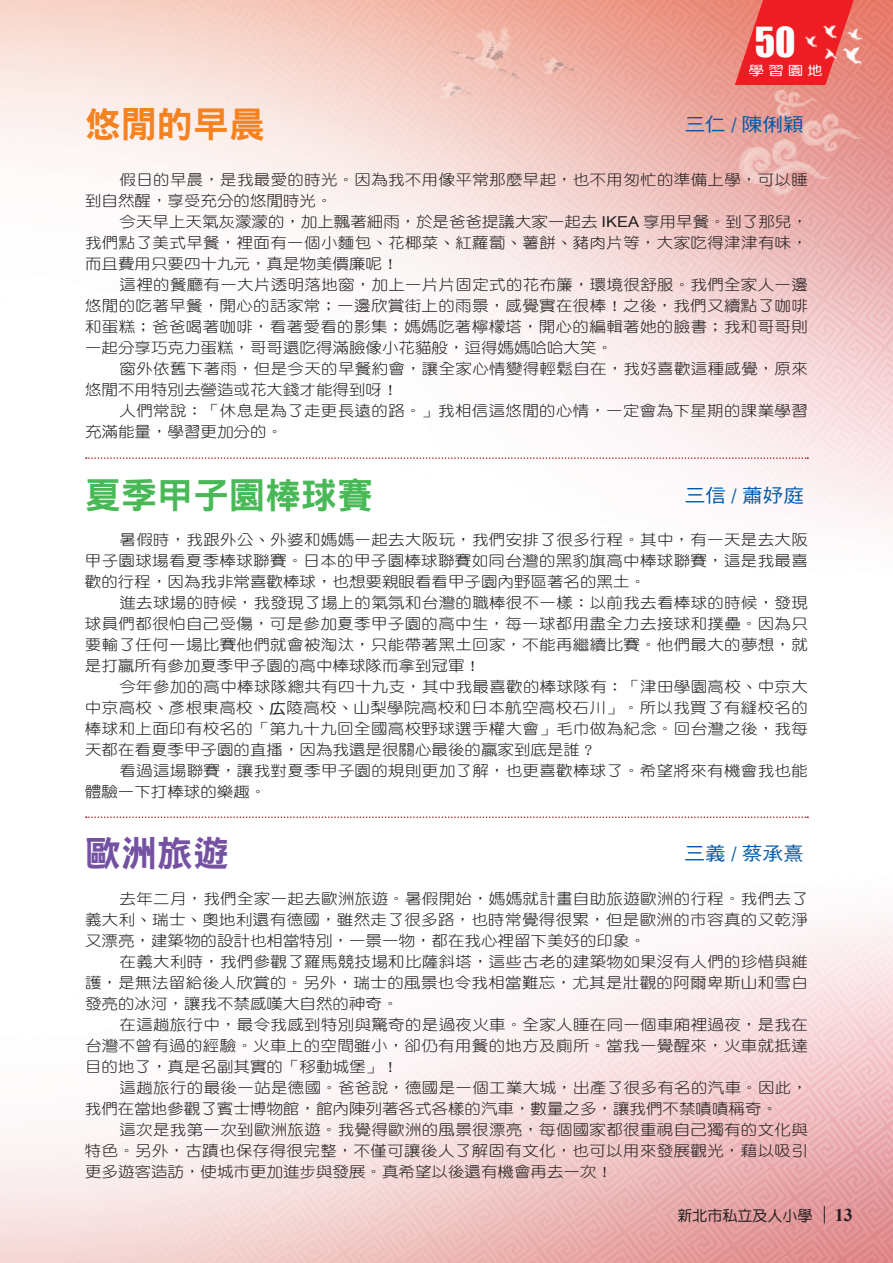
<style>
.page{position:relative;width:893px;height:1263px;background:#fff}
.page>*{position:absolute;margin:0;border:0;box-sizing:border-box;transform-origin:0 0}
.t1{font:38.1px "Impact";color:#fff}
.t2{font:36px "DF Hei Std W9";color:#49b857}
.t3{font:36px "DF Hei Std W9";color:#f58220}
.t4{font:36px "DF Hei Std W9";color:#7452a1}
.t5{font:18.75px "DF Hei Std W5";color:#015aaa;scale:1.1 1}
.t6{font:15px/21px "DF Yuan Std W3";letter-spacing:.02em;color:#231f20;text-align:justify;scale:1.1 1}
.t7{font:15px/21px "DF Yuan Std W3";color:#231f20;scale:1.1 1}
.t8{font:15px "DF Yuan Std W5";color:#231f20}
.t9{font:12.75px "DF Yuan Std W5";color:#fff;scale:1.22 1}
.s1{font-family:"DF Biao Kai Shu Std W5"}
.s2{font-family:"Arial"}
.s3{font-family:"Hira Maru Pro N W4"}
.s4{font-family:"Times New Roman";font-weight:700;font-size:18px}
</style>
<div class="page">
<img style="left:0;top:0;width:893px;height:1263px">
<svg style="left:86px;top:816px;width:722px;height:2px"></svg>
<svg style="left:86px;top:457px;width:722px;height:2px"></svg>
<svg style="left:735px;top:0;width:123px;height:85px;background:#ec3537"></svg>
<svg style="left:824px;top:1206px;width:1px;height:17px"></svg>
<img style="left:803px;top:34px;width:18px;height:17px">
<img style="left:821px;top:18px;width:20px;height:23px">
<img style="left:845px;top:26px;width:20px;height:17px">
<img style="left:839px;top:43px;width:27px;height:24px">
<img style="left:824px;top:47px;width:16px;height:16px">
<h1 class="t1" style="left:755px;top:13px;width:42px">50</h1>
<p class="t9" style="left:748px;top:64px;width:63px">學習園地</p>
<h2 class="t3" style="left:85px;top:105px;width:181px">悠閒的早晨</h2>
<p class="t5" style="left:685px;top:114px;width:110px">三仁 / 陳俐穎</p>
<p class="t6" style="left:85px;top:169px;width:659px;text-indent:34px">假日的早晨<span class="s1">，</span>是我最愛的時光<span class="s1">。</span>因為我不用像平常那麼早起<span class="s1">，</span>也不用匆忙的準備上學<span class="s1">，</span>可以睡到自然醒<span class="s1">，</span>享受充分的悠閒時光<span class="s1">。</span></p>
<p class="t6" style="left:85px;top:211px;width:659px;text-indent:34px">今天早上天氣灰濛濛的<span class="s1">，</span>加上飄著細雨<span class="s1">，</span>於是爸爸提議大家一起去 <span class="s2">IKEA</span> 享用早餐<span class="s1">。</span>到了那兒<span class="s1">，</span>我們點了美式早餐<span class="s1">，</span>裡面有一個小麵包<span class="s1">、</span>花椰菜<span class="s1">、</span>紅蘿蔔<span class="s1">、</span>薯餅<span class="s1">、</span>豬肉片等<span class="s1">，</span>大家吃得津津有味<span class="s1">，</span>而且費用只要四十九元<span class="s1">，</span>真是物美價廉呢<span class="s1">！</span></p>
<p class="t6" style="left:85px;top:274px;width:659px;text-indent:35px">這裡的餐廳有一大片透明落地窗<span class="s1">，</span>加上一片片固定式的花布簾<span class="s1">，</span>環境很舒服<span class="s1">。</span>我們全家人一邊悠閒的吃著早餐<span class="s1">，</span>開心的話家常<span class="s1">；</span>一邊欣賞街上的雨景<span class="s1">，</span>感覺實在很棒<span class="s1">！</span>之後<span class="s1">，</span>我們又續點了咖啡和蛋糕<span class="s1">；</span>爸爸喝著咖啡<span class="s1">，</span>看著愛看的影集<span class="s1">；</span>媽媽吃著檸檬塔<span class="s1">，</span>開心的編輯著她的臉書<span class="s1">；</span>我和哥哥則一起分享巧克力蛋糕<span class="s1">，</span>哥哥還吃得滿臉像小花貓般<span class="s1">，</span>逗得媽媽哈哈大笑<span class="s1">。</span></p>
<p class="t6" style="left:85px;top:358px;width:659px;text-indent:35px">窗外依舊下著雨<span class="s1">，</span>但是今天的早餐約會<span class="s1">，</span>讓全家心情變得輕鬆自在<span class="s1">，</span>我好喜歡這種感覺<span class="s1">，</span>原來悠閒不用特別去營造或花大錢才能得到呀<span class="s1">！</span></p>
<p class="t6" style="left:85px;top:400px;width:659px;text-indent:35px">人們常說<span class="s1">：「</span>休息是為了走更長遠的路<span class="s1">。」</span>我相信這悠閒的心情<span class="s1">，</span>一定會為下星期的課業學習充滿能量<span class="s1">，</span>學習更加分的<span class="s1">。</span></p>
<h2 class="t2" style="left:85px;top:475px;width:289px">夏季甲子園棒球賽</h2>
<p class="t5" style="left:685px;top:485px;width:110px">三信 / 蕭妤庭</p>
<p class="t6" style="left:85px;top:529px;width:659px;text-indent:35px">暑假時<span class="s1">，</span>我跟外公<span class="s1">、</span>外婆和媽媽一起去大阪玩<span class="s1">，</span>我們安排了很多行程<span class="s1">。</span>其中<span class="s1">，</span>有一天是去大阪甲子園球場看夏季棒球聯賽<span class="s1">。</span>日本的甲子園棒球聯賽如同台灣的黑豹旗高中棒球聯賽<span class="s1">，</span>這是我最喜歡的行程<span class="s1">，</span>因為我非常喜歡棒球<span class="s1">，</span>也想要親眼看看甲子園內野區著名的黑土<span class="s1">。</span></p>
<p class="t6" style="left:85px;top:592px;width:659px;text-indent:35px">進去球場的時候<span class="s1">，</span>我發現了場上的氣氛和台灣的職棒很不一樣<span class="s1">：</span>以前我去看棒球的時候<span class="s1">，</span>發現球員們都很怕自己受傷<span class="s1">，</span>可是參加夏季甲子園的高中生<span class="s1">，</span>每一球都用盡全力去接球和撲壘<span class="s1">。</span>因為只要輸了任何一場比賽他們就會被淘汰<span class="s1">，</span>只能帶著黑土回家<span class="s1">，</span>不能再繼續比賽<span class="s1">。</span>他們最大的夢想<span class="s1">，</span>就是打贏所有參加夏季甲子園的高中棒球隊而拿到冠軍<span class="s1">！</span></p>
<p class="t6" style="left:85px;top:676px;width:659px;text-indent:35px">今年參加的高中棒球隊總共有四十九支<span class="s1">，</span>其中我最喜歡的棒球隊有<span class="s1">：「</span>津田學園高校<span class="s1">、</span>中京大中京高校<span class="s1">、</span>彥根東高校<span class="s1">、</span><span class="s3">広</span>陵高校<span class="s1">、</span>山梨學院高校和日本航空高校石川<span class="s1">」。</span>所以我買了有縫校名的棒球和上面印有校名的<span class="s1">「</span>第九十九回全國高校野球選手權大會<span class="s1">」</span>毛巾做為紀念<span class="s1">。</span>回台灣之後<span class="s1">，</span>我每天都在看夏季甲子園的直播<span class="s1">，</span>因為我還是很關心最後的贏家到底是誰<span class="s1">？</span></p>
<p class="t6" style="left:85px;top:760px;width:659px;text-indent:35px">看過這場聯賽<span class="s1">，</span>讓我對夏季甲子園的規則更加了解<span class="s1">，</span>也更喜歡棒球了<span class="s1">。</span>希望將來有機會我也能體驗一下打棒球的樂趣<span class="s1">。</span></p>
<h2 class="t4" style="left:85px;top:834px;width:145px">歐洲旅遊</h2>
<p class="t5" style="left:685px;top:843px;width:110px">三義 / 蔡承熹</p>
<p class="t6" style="left:85px;top:888px;width:659px;text-indent:34px">去年二月<span class="s1">，</span>我們全家一起去歐洲旅遊<span class="s1">。</span>暑假開始<span class="s1">，</span>媽媽就計畫自助旅遊歐洲的行程<span class="s1">。</span>我們去了義大利<span class="s1">、</span>瑞士<span class="s1">、</span>奧地利還有德國<span class="s1">，</span>雖然走了很多路<span class="s1">，</span>也時常覺得很累<span class="s1">，</span>但是歐洲的市容真的又乾淨又漂亮<span class="s1">，</span>建築物的設計也相當特別<span class="s1">，</span>一景一物<span class="s1">，</span>都在我心裡留下美好的印象<span class="s1">。</span></p>
<p class="t6" style="left:85px;top:951px;width:659px;text-indent:35px">在義大利時<span class="s1">，</span>我們參觀了羅馬競技場和比薩斜塔<span class="s1">，</span>這些古老的建築物如果沒有人們的珍惜與維護<span class="s1">，</span>是無法留給後人欣賞的<span class="s1">。</span>另外<span class="s1">，</span>瑞士的風景也令我相當難忘<span class="s1">，</span>尤其是壯觀的阿爾卑斯山和雪白發亮的冰河<span class="s1">，</span>讓我不禁感嘆大自然的神奇<span class="s1">。</span></p>
<p class="t6" style="left:85px;top:1014px;width:659px;text-indent:35px">在這趟旅行中<span class="s1">，</span>最令我感到特別與驚奇的是過夜火車<span class="s1">。</span>全家人睡在同一個車廂裡過夜<span class="s1">，</span>是我在台灣不曾有過的經驗<span class="s1">。</span>火車上的空間雖小<span class="s1">，</span>卻仍有用餐的地方及廁所<span class="s1">。</span>當我一覺醒來<span class="s1">，</span>火車就抵達目的地了<span class="s1">，</span>真是名副其實的<span class="s1">「</span>移動城堡<span class="s1">」！</span></p>
<p class="t7" style="left:85px;top:1077px;width:659px;text-indent:35px">這趟旅行的最後一站是德國<span class="s1">。</span>爸爸說<span class="s1">，</span>德國是一個工業大城<span class="s1">，</span>出產了很多有名的汽車<span class="s1">。</span>因此<span class="s1">，</span>我們在當地參觀了賓士博物館<span class="s1">，</span>館內陳列著各式各樣的汽車<span class="s1">，</span>數量之多<span class="s1">，</span>讓我們不禁嘖嘖稱奇<span class="s1">。</span></p>
<p class="t6" style="left:85px;top:1119px;width:659px;text-indent:34px">這次是我第一次到歐洲旅遊<span class="s1">。</span>我覺得歐洲的風景很漂亮<span class="s1">，</span>每個國家都很重視自己獨有的文化與特色<span class="s1">。</span>另外<span class="s1">，</span>古蹟也保存得很完整<span class="s1">，</span>不僅可讓後人了解固有文化<span class="s1">，</span>也可以用來發展觀光<span class="s1">，</span>藉以吸引更多遊客造訪<span class="s1">，</span>使城市更加進步與發展<span class="s1">。</span>真希望以後還有機會再去一次<span class="s1">！</span></p>
<p class="t8" style="left:677px;top:1208px;width:177px">新北市私立及人小學 <span class="s4">13</span></p>
</div>
